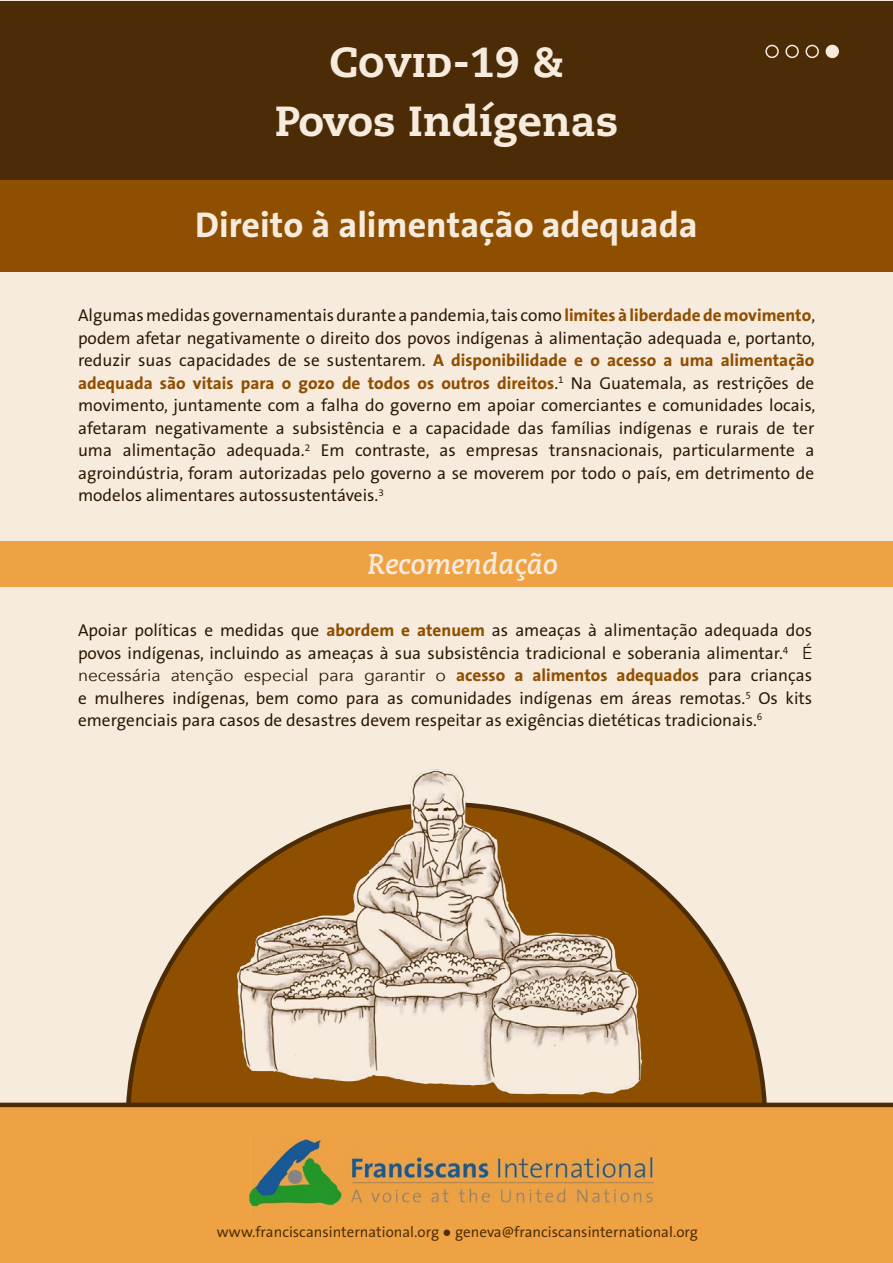
<style>
.page{position:relative;width:893px;height:1263px;background:#f7ebde}
.page>*{position:absolute;margin:0;border:0;box-sizing:border-box;transform-origin:0 0}
.t1{font:800 42px/58.5px "Caecilia LT Pro 85";color:#f7ebde;text-align:center}
.t2{font:700 36px "The Sans Office";color:#f7ebde}
.t3{font:italic 700 28.5px "Caecilia LT Pro 76";color:#f7ebde}
.t4{font:17.25px/22.5px "The Sans Office LF";color:#281600;text-align:justify}
.t5{font:17.25px/22.5px "The Sans Office";color:#281600}
.t6{font:17.25px "Avenir Next";color:#281600}
.t7{font:15px "The Sans Office LF";color:#4b2c06}
.s1{font-weight:700;color:#8f4f00}
.s2{font-family:"Avenir Next"}
.s3{font-family:"The Sans Office";font-weight:700;color:#8f4f00}
.s4{font-family:"The Sans Office"}
.s5{font-family:"Arial";font-weight:900}
</style>
<div class="page">
<svg style="left:126px;top:886px;width:641px;height:217px"></svg>
<div style="left:0;top:180px;width:893px;height:91px;background:#8f4f00"></div>
<div style="left:0;top:1px;width:893px;height:179px;background:#4b2c06"></div>
<div style="left:0;top:1107px;width:893px;height:156px;background:#efa243"></div>
<div style="left:826px;top:45px;width:12px;height:12px;background:#f7ebde;border-radius:50%"></div>
<div style="left:826px;top:45px;width:13px;height:13px;border:2px solid #f7ebde;border-radius:50%"></div>
<div style="left:785px;top:45px;width:14px;height:13px;border:2px solid #f7ebde;border-radius:50%"></div>
<div style="left:805px;top:45px;width:14px;height:13px;border:2px solid #f7ebde;border-radius:50%"></div>
<img style="left:249px;top:1139px;width:405px;height:69px">
<div style="left:765px;top:45px;width:14px;height:13px;border:2px solid #f7ebde;border-radius:50%"></div>
<div style="left:0;top:541px;width:893px;height:46px;background:#efa243"></div>
<img style="left:210px;top:769px;width:453px;height:332px">
<hr style="left:0;top:1103px;width:893px;height:4px;background:#4b2c06">
<h1 class="t1" style="left:275px;top:32px;width:345px">Covid-19 &amp;<br>Povos Indígenas</h1>
<h2 class="t2" style="left:195px;top:202px;width:504px">Direito à alimentação adequada</h2>
<p class="t4" style="left:78px;top:304px;width:739px">Algumas medidas governamentais durante a pandemia, tais como <span class="s1">limites à liberdade de movimento</span>, podem afetar negativamente o direito dos povos indígenas à alimentação adequada e, portanto, reduzir suas capacidades de se sustentarem. <span class="s1">A disponibilidade e o acesso a uma alimentação adequada são vitais para o gozo de todos os outros direitos</span>.<sup>1</sup> Na Guatemala, as restrições de movimento, juntamente com a falha do governo em apoiar comerciantes e comunidades locais, afetaram negativamente a subsistência e a capacidade das famílias indígenas e rurais de ter uma alimentação adequada.<sup>2</sup> Em contraste, as empresas transnacionais, particularmente a agroindústria, foram autorizadas pelo governo a se moverem por todo o país, em detrimento de modelos alimentares autossustentáveis.<sup>3</sup></p>
<h3 class="t3" style="left:367px;top:545px;width:192px">Recomendação</h3>
<p class="t5" style="left:78px;top:619px;width:736px">Apoiar políticas e medidas que <span class="s1">abordem e atenuem</span> as ameaças à alimentação adequada dos povos indígenas, incluindo as ameaças à sua subsistência tradicional e soberania alimentar.<sup>4</sup> <span class="s2">É</span></p>
<p class="t6" style="left:78px;top:660px;width:736px">necessária atenção especial para garantir o <span class="s3">acesso a alimentos adequados</span> <span class="s4">para crianças</span></p>
<p class="t5" style="left:78px;top:686px;width:736px">e mulheres indígenas, bem como para as comunidades indígenas em áreas remotas.<sup>5</sup> Os kits emergenciais para casos de desastres devem respeitar as exigências dietéticas tradicionais.<sup>6</sup></p>
<p class="t7" style="left:217px;top:1222px;width:483px">www.franciscansinternational.org <span class="s5">●</span> geneva@franciscansinternational.org</p>
</div>
